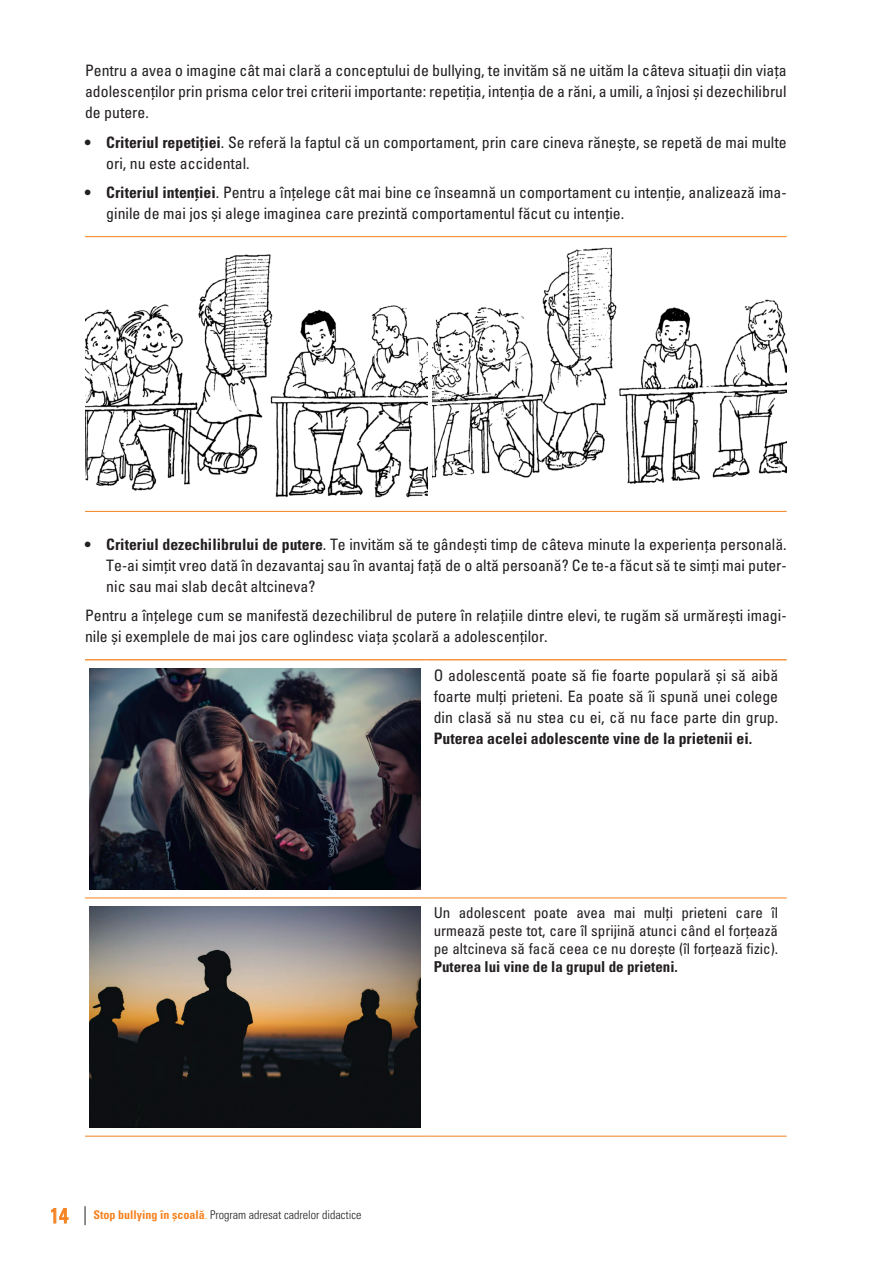
<style>
.page{position:relative;width:893px;height:1263px;background:#fff}
.page>*{position:absolute;margin:0;border:0;box-sizing:border-box;transform-origin:0 0}
.t1{font:condensed 15.75px/21px "Univers LTCYR 57";color:#231f20;text-align:justify}
.t2{font:15.75px "Univers LTCYR 67 Bold Cond";color:#231f20}
.t3{font:condensed 15px/18px "Univers LTCYR 57";color:#231f20;text-align:justify}
.t4{font:15px "Univers LTCYR 67 Bold Cond";color:#231f20}
.t5{font:12px "Univers LTCYR 47 Light Cond";color:#231f20}
.s1{font-family:"Univers LTCYR 67 Bold Cond";font-stretch:normal}
.s2{font-family:"Univers LTCYR 57";font-stretch:condensed;font-size:21px;color:#f58220}
.s3{font-family:"Univers LTCYR 67 Bold Cond";color:#f58220}
.s4{color:#f58220}
</style>
<div class="page">
<svg style="left:51px;top:1207px;width:18px;height:17px"></svg>
<svg style="left:85px;top:1206px;width:1px;height:19px"></svg>
<hr style="left:85px;top:236px;width:702px;height:1px;background:#f58220">
<hr style="left:85px;top:511px;width:702px;height:1px;background:#f58220">
<img style="left:85px;top:254px;width:342px;height:244px">
<img style="left:433px;top:247px;width:354px;height:237px">
<hr style="left:85px;top:898px;width:340px;height:1px;background:#f58220">
<hr style="left:425px;top:898px;width:362px;height:1px;background:#f58220">
<hr style="left:85px;top:1136px;width:340px;height:1px;background:#f58220">
<hr style="left:425px;top:1136px;width:362px;height:1px;background:#f58220">
<hr style="left:85px;top:659px;width:340px;height:1px;background:#f58220">
<hr style="left:425px;top:659px;width:362px;height:1px;background:#f58220">
<img style="left:89px;top:668px;width:332px;height:221px">
<img style="left:89px;top:906px;width:332px;height:222px">
<p class="t1" style="left:85px;top:60px;width:703px">Pentru a avea o imagine cât mai clară a conceptului de bullying, te invităm să ne uităm la câteva situații din viața adolescenților prin prisma celor trei criterii importante: repetiția, intenția de a răni, a umili, a înjosi și dezechilibrul de putere.</p>
<p class="t1" style="left:106px;top:131px;width:682px;text-indent:-21px">• <span class="s1">Criteriul repetiției</span>. Se referă la faptul că un comportament, prin care cineva rănește, se repetă de mai multe ori, nu este accidental.</p>
<p class="t1" style="left:106px;top:182px;width:682px;text-indent:-21px">• <span class="s1">Criteriul intenției</span>. Pentru a înțelege cât mai bine ce înseamnă un comportament cu intenție, analizează ima&shy;ginile de mai jos și alege imaginea care prezintă comportamentul făcut cu intenție.</p>
<p class="t1" style="left:106px;top:533px;width:682px;text-indent:-21px">• <span class="s1">Criteriul dezechilibrului de putere</span>. Te invităm să te gândești timp de câteva minute la experiența personală.<br>Te-ai simțit vreo dată în dezavantaj sau în avantaj față de o altă persoană? Ce te-a făcut să te simți mai puter&shy;nic sau mai slab decât altcineva?</p>
<p class="t1" style="left:85px;top:605px;width:703px">Pentru a înțelege cum se manifestă dezechilibrul de putere în relațiile dintre elevi, te rugăm să urmărești imagi&shy;nile și exemplele de mai jos care oglindesc viața școlară a adolescenților.</p>
<p class="t1" style="left:434px;top:664px;width:346px">O adolescentă poate să fie foarte populară și să aibă foarte mulți prieteni. Ea poate să îi spună unei colege din clasă să nu stea cu ei, că nu face parte din grup.</p>
<p class="t2" style="left:434px;top:729px;width:320px">Puterea acelei adolescente vine de la prietenii ei.</p>
<p class="t3" style="left:434px;top:904px;width:346px">Un adolescent poate avea mai mulți prieteni care îl urmează peste tot, care îl sprijină atunci când el forțează pe altcineva să facă ceea ce nu dorește (îl forțează fizic).</p>
<p class="t4" style="left:434px;top:958px;width:246px">Puterea lui vine de la grupul de prieteni.</p>
<p class="t5" style="left:50px;top:1206px;width:313px"><span class="s2">14</span> <span class="s3">Stop bullying în școală</span><span class="s4">.</span> Program adresat cadrelor didactice</p>
</div>
